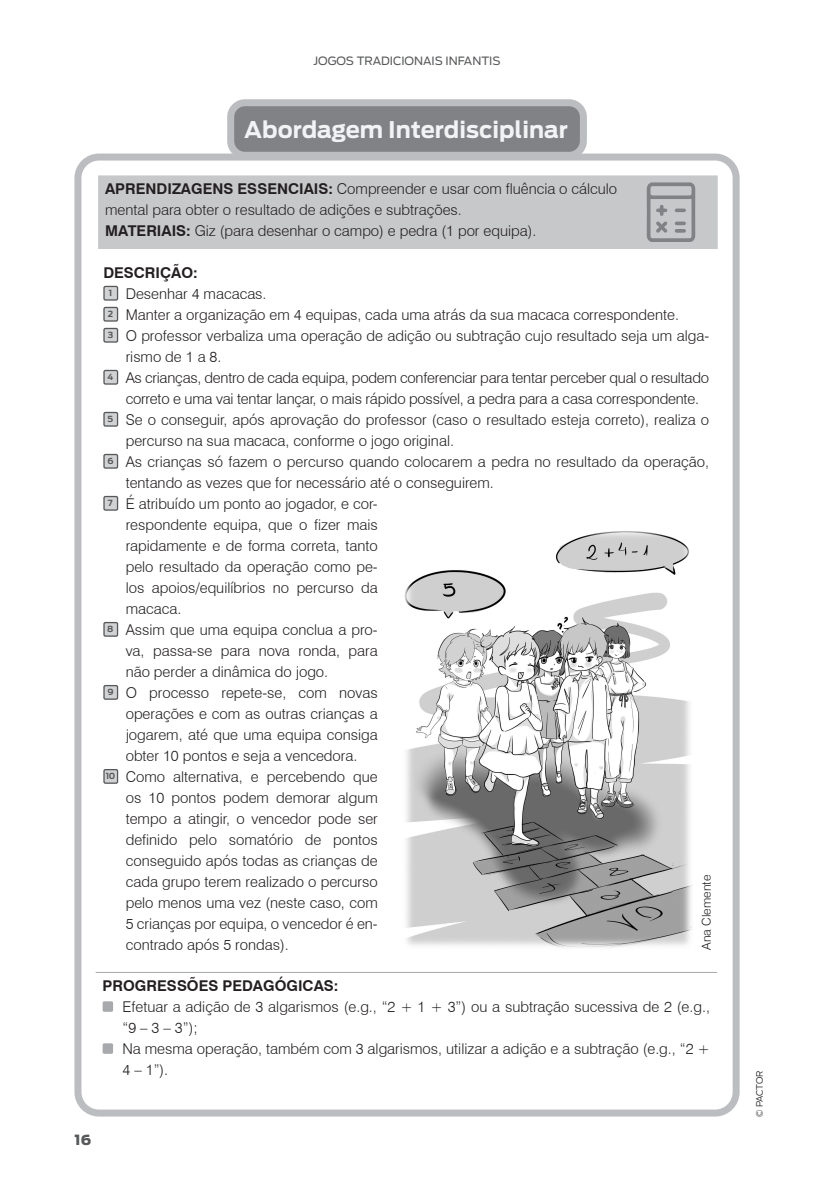
<style>
.page{position:relative;width:829px;height:1191px;background:#fff}
.page>*{position:absolute;margin:0;border:0;box-sizing:border-box;transform-origin:0 0}
.Atividade_1_1{font:700 22.75px "Antenna";color:#f2f3f4}
.Quadro_numeração_sem_entrada{font:300 14.88px/21px "Swiss 721 BT";color:#231f20}
.Quadro_bullet{font:300 14.88px/21px "Swiss 721 BT";color:#231f20}
.Quadro_texto{font:300 14.88px/21px "Swiss 721 BT";color:#231f20}
.Quadro_texto-2{font:700 14.88px "Swiss 721 BT";color:#231f20}
.t1{font:900 14px "Antenna";color:#57585a}
.Autores_fotos{font:300 12.25px "Swiss 721 BT";color:#231f20}
.t2{font:11.38px "Antenna";color:#57585a}
.t3{font:300 8.75px "Antenna";letter-spacing:-.03em;color:#231f20}
.t4{font:700 8.4px "Antenna";color:#57585a}
.s1{font-weight:700}
</style>
<div class="page">
<div style="left:98px;top:175px;width:619px;height:74px;background:#c7c8ca"></div>
<svg style="left:646px;top:182px;width:49px;height:60px;background:#abadaf"></svg>
<div style="left:104px;top:286px;width:13px;height:14px;background:#d1d2d4"></div>
<div style="left:103px;top:286px;width:15px;height:15px;border:1px solid #57585a"></div>
<div style="left:104px;top:307px;width:13px;height:14px;background:#d1d2d4"></div>
<div style="left:103px;top:307px;width:15px;height:15px;border:1px solid #57585a"></div>
<div style="left:104px;top:328px;width:13px;height:14px;background:#d1d2d4"></div>
<div style="left:103px;top:328px;width:15px;height:15px;border:1px solid #57585a"></div>
<div style="left:104px;top:370px;width:13px;height:14px;background:#d1d2d4"></div>
<div style="left:103px;top:370px;width:15px;height:15px;border:1px solid #57585a"></div>
<div style="left:104px;top:412px;width:13px;height:14px;background:#d1d2d4"></div>
<div style="left:103px;top:412px;width:15px;height:15px;border:1px solid #57585a"></div>
<div style="left:104px;top:454px;width:13px;height:14px;background:#d1d2d4"></div>
<div style="left:103px;top:454px;width:15px;height:15px;border:1px solid #57585a"></div>
<div style="left:104px;top:496px;width:13px;height:14px;background:#d1d2d4"></div>
<div style="left:103px;top:496px;width:15px;height:15px;border:1px solid #57585a"></div>
<div style="left:104px;top:622px;width:13px;height:14px;background:#d1d2d4"></div>
<div style="left:103px;top:622px;width:15px;height:15px;border:1px solid #57585a"></div>
<div style="left:104px;top:685px;width:13px;height:14px;background:#d1d2d4"></div>
<div style="left:103px;top:685px;width:15px;height:15px;border:1px solid #57585a"></div>
<div style="left:104px;top:769px;width:13px;height:14px;background:#d1d2d4"></div>
<div style="left:103px;top:769px;width:15px;height:15px;border:1px solid #57585a"></div>
<hr style="left:96px;top:972px;width:621px;height:1px;background:#a8a9ad">
<div style="left:103px;top:1002px;width:9px;height:9px;background:#a8a9ad"></div>
<div style="left:103px;top:1001px;width:10px;height:10px;border:1px solid #a8a9ad"></div>
<div style="left:103px;top:1044px;width:9px;height:9px;background:#a8a9ad"></div>
<div style="left:103px;top:1043px;width:10px;height:10px;border:1px solid #a8a9ad"></div>
<div style="left:74px;top:153px;width:665px;height:963px;border:7px solid #bcbdc0;border-radius:21px"></div>
<div style="left:231px;top:103px;width:352px;height:52px;background:#808285;border-radius:14px"></div>
<div style="left:227px;top:99px;width:359px;height:60px;border:7px solid #bcbdc0;border-radius:14px"></div>
<img style="left:404px;top:531px;width:288px;height:417px">
<p class="t2" style="left:313px;top:54px;width:189px">JOGOS TRADICIONAIS INFANTIS</p>
<p class="Atividade_1_1" style="left:244px;top:116px;width:325px">Abordagem Interdisciplinar</p>
<p class="Quadro_texto" style="left:105px;top:178px;width:513px"><span class="s1">APRENDIZAGENS ESSENCIAIS:</span> Compreender e usar com fluência o cálculo mental para obter o resultado de adições e subtrações.</p>
<p class="Quadro_texto" style="left:105px;top:220px;width:433px"><span class="s1">MATERIAIS:</span> Giz (para desenhar o campo) e pedra (1 por equipa).</p>
<p class="Quadro_texto-2" style="left:103px;top:263px;width:96px">DESCRIÇÃO:</p>
<p class="t4" style="left:109px;top:288px;width:5px">1</p>
<p class="Quadro_numeração_sem_entrada" style="left:126px;top:283px;width:142px">Desenhar 4 macacas.</p>
<p class="t4" style="left:108px;top:309px;width:7px">2</p>
<p class="Quadro_numeração_sem_entrada" style="left:126px;top:304px;width:554px">Manter a organização em 4 equipas, cada uma atrás da sua macaca correspondente.</p>
<p class="t4" style="left:108px;top:330px;width:7px">3</p>
<p class="Quadro_numeração_sem_entrada" style="left:126px;top:325px;width:585px">O professor verbaliza uma operação de adição ou subtração cujo resultado seja um alga&shy;rismo de 1 a 8.</p>
<p class="t4" style="left:107px;top:372px;width:7px">4</p>
<p class="Quadro_numeração_sem_entrada" style="left:126px;top:367px;width:585px">As crianças, dentro de cada equipa, podem conferenciar para tentar perceber qual o resultado correto e uma vai tentar lançar, o mais rápido possível, a pedra para a casa correspondente.</p>
<p class="t4" style="left:108px;top:414px;width:7px">5</p>
<p class="Quadro_numeração_sem_entrada" style="left:126px;top:409px;width:585px">Se o conseguir, após aprovação do professor (caso o resultado esteja correto), realiza o percurso na sua macaca, conforme o jogo original.</p>
<p class="t4" style="left:107px;top:456px;width:8px">6</p>
<p class="Quadro_numeração_sem_entrada" style="left:126px;top:451px;width:585px">As crianças só fazem o percurso quando colocarem a pedra no resultado da operação, tentando as vezes que for necessário até o conseguirem.</p>
<p class="t4" style="left:108px;top:498px;width:6px">7</p>
<p class="Quadro_numeração_sem_entrada" style="left:126px;top:493px;width:253px;text-align:justify">É atribuído um ponto ao jogador, e cor&shy;respondente equipa, que o fizer mais rapidamente e de forma correta, tanto pelo resultado da operação como pe&shy;los apoios/equilíbrios no percurso da macaca.</p>
<p class="t4" style="left:107px;top:624px;width:8px">8</p>
<p class="Quadro_numeração_sem_entrada" style="left:126px;top:619px;width:253px;text-align:justify">Assim que uma equipa conclua a pro&shy;va, passa-se para nova ronda, para não perder a dinâmica do jogo.</p>
<p class="t4" style="left:107px;top:687px;width:8px">9</p>
<p class="Quadro_numeração_sem_entrada" style="left:126px;top:682px;width:253px;text-align:justify">O processo repete-se, com novas operações e com as outras crianças a jogarem, até que uma equipa consiga obter 10 pontos e seja a vencedora.</p>
<p class="t4" style="left:106px;top:771px;width:11px">10</p>
<p class="Quadro_numeração_sem_entrada" style="left:126px;top:766px;width:253px;text-align:justify">Como alternativa, e percebendo que os 10 pontos podem demorar algum tempo a atingir, o vencedor pode ser definido pelo somatório de pontos conseguido após todas as crianças de cada grupo terem realizado o percurso pelo menos uma vez (neste caso, com 5 crianças por equipa, o vencedor é en&shy;contrado após 5 rondas).</p>
<p class="Quadro_texto-2" style="left:103px;top:976px;width:237px">PROGRESSÕES PEDAGÓGICAS:</p>
<p class="Quadro_bullet" style="left:122px;top:995px;width:589px">Efetuar a adição de 3 algarismos (e.g., “2 + 1 + 3”) ou a subtração sucessiva de 2 (e.g., “9 – 3 – 3”);</p>
<p class="Quadro_bullet" style="left:122px;top:1037px;width:589px">Na mesma operação, também com 3 algarismos, utilizar a adição e a subtração (e.g., “2 +<br>4 – 1”).</p>
<p class="Autores_fotos" style="left:698px;top:949px;width:76px;rotate:-90deg">Ana Clemente</p>
<p class="t1" style="left:74px;top:1131px;width:18px">16</p>
<p class="t3" style="left:754px;top:1116px;width:48px;rotate:-90deg">© PACTOR</p>
</div>
